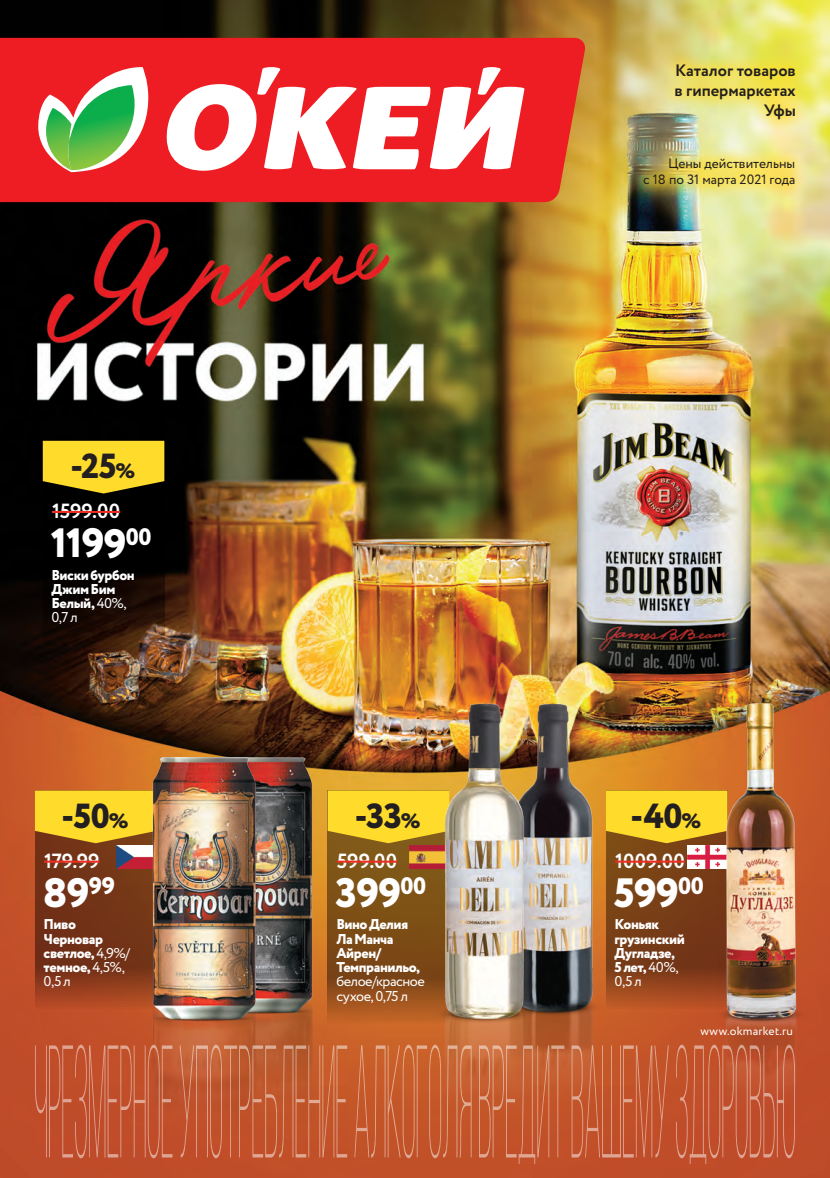
<style>
.page{position:relative;width:830px;height:1178px;background:#fff}
.page>*{position:absolute;margin:0;border:0;box-sizing:border-box;transform-origin:0 0}
.PrTag_RedPrice{font:800 40.95px "Circe";letter-spacing:-.02em;color:#fff}
.t1{font:800 34.8px "Circe";letter-spacing:-.015em;color:#231f20}
.PrTag_BlackPrice{font:700 20.55px "Circe";letter-spacing:.005em;color:#fff}
.t2{font:700 16.5px/19.8px "Circe";color:#231f20;text-align:right}
.DOMI_Product-Name{font:800 14.25px/14.2px "Circe";letter-spacing:-.03em;color:#fff}
.DOMI_Product-Name-2{font:14.25px/14.2px "Circe";color:#fff}
.t3{font:13.5px/16.2px "Circe";color:#231f20;text-align:right}
.t4{font:12px "Circe";letter-spacing:.02em;color:#fff}
.s1{font-size:20.85px}
.s2{font-weight:800}
.s3{font-weight:400}
</style>
<div class="page">
<img style="left:0;top:0;width:829px;height:1178px">
<svg style="left:43px;top:493px;width:121px;height:152px;fill:#000"></svg>
<svg style="left:43px;top:441px;width:121px;height:52px"></svg>
<hr style="left:52px;top:511px;width:68px;height:2px;background:#ed2d22">
<svg style="left:605px;top:843px;width:108px;height:166px;fill:#7a4017"></svg>
<svg style="left:605px;top:790px;width:108px;height:53px"></svg>
<hr style="left:615px;top:860px;width:69px;height:3px;background:#ed2d22">
<img style="left:687px;top:845px;width:26px;height:23px">
<img style="left:713px;top:703px;width:94px;height:410px">
<svg style="left:35px;top:843px;width:114px;height:166px;fill:#723417"></svg>
<svg style="left:35px;top:790px;width:114px;height:53px"></svg>
<hr style="left:44px;top:860px;width:56px;height:3px;background:#ed2d22">
<img style="left:116px;top:845px;width:33px;height:23px">
<img style="left:260px;top:757px;width:58px;height:288px">
<img style="left:149px;top:757px;width:111px;height:288px">
<svg style="left:327px;top:843px;width:104px;height:181px;fill:#7e5116"></svg>
<svg style="left:327px;top:790px;width:104px;height:53px"></svg>
<hr style="left:337px;top:860px;width:60px;height:3px;background:#ed2d22">
<img style="left:409px;top:845px;width:22px;height:23px">
<img style="left:537px;top:703px;width:65px;height:342px">
<img style="left:431px;top:703px;width:106px;height:342px">
<div style="left:659px;top:49px;width:151px;height:85px;background:#ffdc2b;opacity:.75"></div>
<div style="left:628px;top:143px;width:181px;height:59px;background:#ffdc2b;opacity:.75"></div>
<div style="left:0;top:38px;width:586px;height:164px;background:#ee1d23"></div>
<svg style="left:38px;top:65px;width:111px;height:107px"></svg>
<svg style="left:166px;top:67px;width:358px;height:104px"></svg>
<svg style="left:35px;top:1045px;width:759px;height:119px;fill:#c25429"></svg>
<p class="t1" style="left:70px;top:443px;width:66px">-25<span class="s1">%</span></p>
<p class="PrTag_BlackPrice" style="left:52px;top:497px;width:70px">1599.00</p>
<p class="PrTag_RedPrice" style="left:51px;top:515px;width:102px">1199<sup>00</sup></p>
<p class="DOMI_Product-Name" style="left:51px;top:568px;width:85px">Виски бурбон<br>Джим Бим</p>
<p class="DOMI_Product-Name-2" style="left:51px;top:596px;width:77px"><span class="s2">Белый,</span> 40%,<br>0,7 л</p>
<p class="t1" style="left:61px;top:792px;width:68px">-50<span class="s1">%</span></p>
<p class="PrTag_BlackPrice" style="left:44px;top:847px;width:57px">179.99</p>
<p class="PrTag_RedPrice" style="left:43px;top:865px;width:74px">89<sup>99</sup></p>
<p class="DOMI_Product-Name" style="left:44px;top:918px;width:88px">Пиво<br>Черновар светлое, <span class="s3">4,9%/</span></p>
<p class="DOMI_Product-Name-2" style="left:44px;top:960px;width:83px"><span class="s2">темное,</span> 4,5%,<br>0,5 л</p>
<p class="t1" style="left:355px;top:792px;width:67px">-33<span class="s1">%</span></p>
<p class="PrTag_BlackPrice" style="left:337px;top:847px;width:62px">599.00</p>
<p class="PrTag_RedPrice" style="left:335px;top:865px;width:92px">399<sup>00</sup></p>
<p class="DOMI_Product-Name" style="left:336px;top:918px;width:90px">Вино Делия<br>Ла Манча<br>Айрен/<br>Темпранильо, <span class="s3">белое/красное сухое, 0,75 л</span></p>
<p class="t2" style="left:674px;top:61px;width:123px">Каталог товаров в гипермаркетах<br>Уфы</p>
<p class="t3" style="left:643px;top:156px;width:153px">Цены действительны<br>с 18 по 31 марта 2021 года</p>
<p class="t1" style="left:630px;top:792px;width:72px">-40<span class="s1">%</span></p>
<p class="PrTag_BlackPrice" style="left:615px;top:847px;width:71px">1009.00</p>
<p class="PrTag_RedPrice" style="left:613px;top:865px;width:91px">599<sup>00</sup></p>
<p class="DOMI_Product-Name" style="left:614px;top:918px;width:72px">Коньяк грузинский<br>Дугладзе,<br>5 лет, <span class="s3">40%,<br>0,5 л</span></p>
<p class="t4" style="left:700px;top:1023px;width:94px">www.okmarket.ru</p>
</div>
